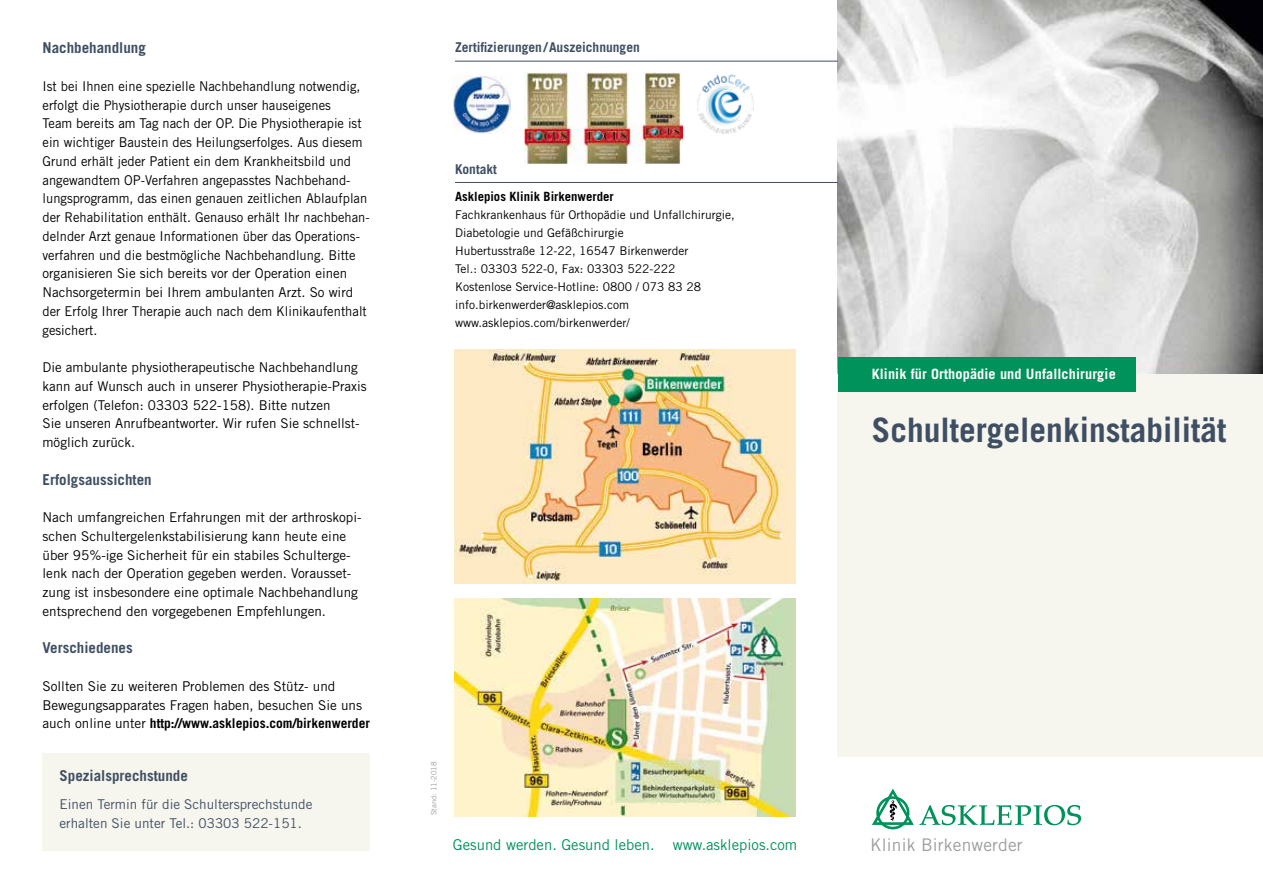
<style>
.page{position:relative;width:1263px;height:893px;background:#fff}
.page>*{position:absolute;margin:0;border:0;box-sizing:border-box;transform-origin:0 0}
.t1{font:700 33.75px "Trade Gothic LT Std";color:#3f4f63}
.t2{font:17.4px "Trade Gothic LT Std";letter-spacing:.01em;color:#9c9e9f}
.t3{font:700 15px "Trade Gothic LT Std";color:#3f4f63}
.t4{font:15px "Trade Gothic LT Std";color:#00925b}
.t5{font:700 14.25px "Trade Gothic LT Std";letter-spacing:.01em;color:#fff}
.t6{font:13.5px/18.8px "Trade Gothic LT Std";color:#000;scale:.96 1}
.t7{font:13.5px/18.8px "Trade Gothic LT Std";color:#000}
.t8{font:13.5px/18.8px "Trade Gothic LT Std";color:#3f4f63}
.t9{font:700 13.5px "Trade Gothic LT Std";color:#3f4f63}
.t10{font:700 12.75px "Trade Gothic LT Std";color:#000}
.t11{font:12px/18px "Trade Gothic LT Std";color:#000}
.t12{font:7.5px "Trade Gothic LT Std";color:#9c9e9f}
.s1{font-weight:700}
</style>
<div class="page">
<img style="left:838px;top:0;width:425px;height:374px">
<div style="left:838px;top:374px;width:425px;height:383px;background:#f6f5ee"></div>
<div style="left:838px;top:357px;width:297px;height:34px;background:#00925b"></div>
<svg style="left:872px;top:788px;width:209px;height:41px"></svg>
<div style="left:43px;top:753px;width:327px;height:97px;background:#f6f5ee"></div>
<hr style="left:455px;top:61px;width:383px;height:1px;background:#3f4f63">
<hr style="left:455px;top:182px;width:383px;height:1px;background:#3f4f63">
<img style="left:455px;top:349px;width:340px;height:234px">
<img style="left:455px;top:598px;width:340px;height:219px">
<img style="left:697px;top:74px;width:57px;height:60px">
<img style="left:453px;top:75px;width:58px;height:58px">
<img style="left:525px;top:73px;width:158px;height:90px">
<p class="t3" style="left:43px;top:39px;width:105px">Nachbehandlung</p>
<p class="t6" style="left:43px;top:77px;width:342px">Ist bei Ihnen eine spezielle Nachbehandlung notwendig, erfolgt die Physiotherapie durch unser hauseigenes<br>Team bereits am Tag nach der OP. Die Physiotherapie ist ein wichtiger Baustein des Heilungserfolges. Aus diesem Grund erhält jeder Patient ein dem Krankheitsbild und angewandtem OP-Verfahren angepasstes Nachbehand&shy;lungsprogramm, das einen genauen zeitlichen Ablaufplan der Rehabilitation enthält. Genauso erhält Ihr nachbehan&shy;delnder Arzt genaue Informationen über das Operations&shy;verfahren und die bestmögliche Nachbehandlung. Bitte organisieren Sie sich bereits vor der Operation einen Nachsorgetermin bei Ihrem ambulanten Arzt. So wird der Erfolg Ihrer Therapie auch nach dem Klinikaufenthalt gesichert.</p>
<p class="t7" style="left:43px;top:358px;width:326px">Die ambulante physiotherapeutische Nachbehandlung kann auf Wunsch auch in unserer Physiotherapie-Praxis erfolgen (Telefon: 03303 522-158). Bitte nutzen<br>Sie unseren Anrufbeantworter. Wir rufen Sie schnellst&shy;möglich zurück.</p>
<p class="t3" style="left:43px;top:470px;width:111px">Erfolgsaussichten</p>
<p class="t7" style="left:43px;top:508px;width:321px">Nach umfangreichen Erfahrungen mit der arthroskopi&shy;schen Schultergelenkstabilisierung kann heute eine über 95%-ige Sicherheit für ein stabiles Schulterge&shy;lenk nach der Operation gegeben werden. Vorausset&shy;zung ist insbesondere eine optimale Nachbehandlung entsprechend den vorgegebenen Empfehlungen.</p>
<p class="t3" style="left:43px;top:639px;width:92px">Verschiedenes</p>
<p class="t7" style="left:43px;top:677px;width:329px">Sollten Sie zu weiteren Problemen des Stütz- und<br>Bewegungsapparates Fragen haben, besuchen Sie uns auch online unter <span class="s1">http://www.asklepios.com/birkenwerder</span></p>
<p class="t3" style="left:60px;top:766px;width:130px">Spezialsprechstunde</p>
<p class="t8" style="left:60px;top:794px;width:255px">Einen Termin für die Schultersprechstunde erhalten Sie unter Tel.: 03303 522-151.</p>
<p class="t9" style="left:455px;top:39px;width:186px">Zertifizierungen/Auszeichnungen</p>
<p class="t9" style="left:455px;top:160px;width:44px">Kontakt</p>
<p class="t10" style="left:455px;top:189px;width:160px">Asklepios Klinik Birkenwerder</p>
<p class="t11" style="left:455px;top:206px;width:281px">Fachkrankenhaus für Orthopädie und Unfallchirurgie, Diabetologie und Gefäßchirurgie<br>Hubertusstraße 12-22, 16547 Birkenwerder<br>Tel.: 03303 522-0, Fax: 03303 522-222<br>Kostenlose Service-Hotline: 0800 / 073 83 28 info.birkenwerder@asklepios.com www.asklepios.com/birkenwerder/</p>
<p class="t12" style="left:429px;top:815px;width:55px;rotate:-90deg">Stand: 11-2018</p>
<p class="t4" style="left:453px;top:836px;width:346px">Gesund werden. Gesund leben. www.asklepios.com</p>
<p class="t5" style="left:872px;top:365px;width:246px">Klinik für Orthopädie und Unfallchirurgie</p>
<h1 class="t1" style="left:872px;top:409px;width:356px">Schultergelenkinstabilität</h1>
<p class="t2" style="left:870px;top:834px;width:154px">Klinik Birkenwerder</p>
</div>
